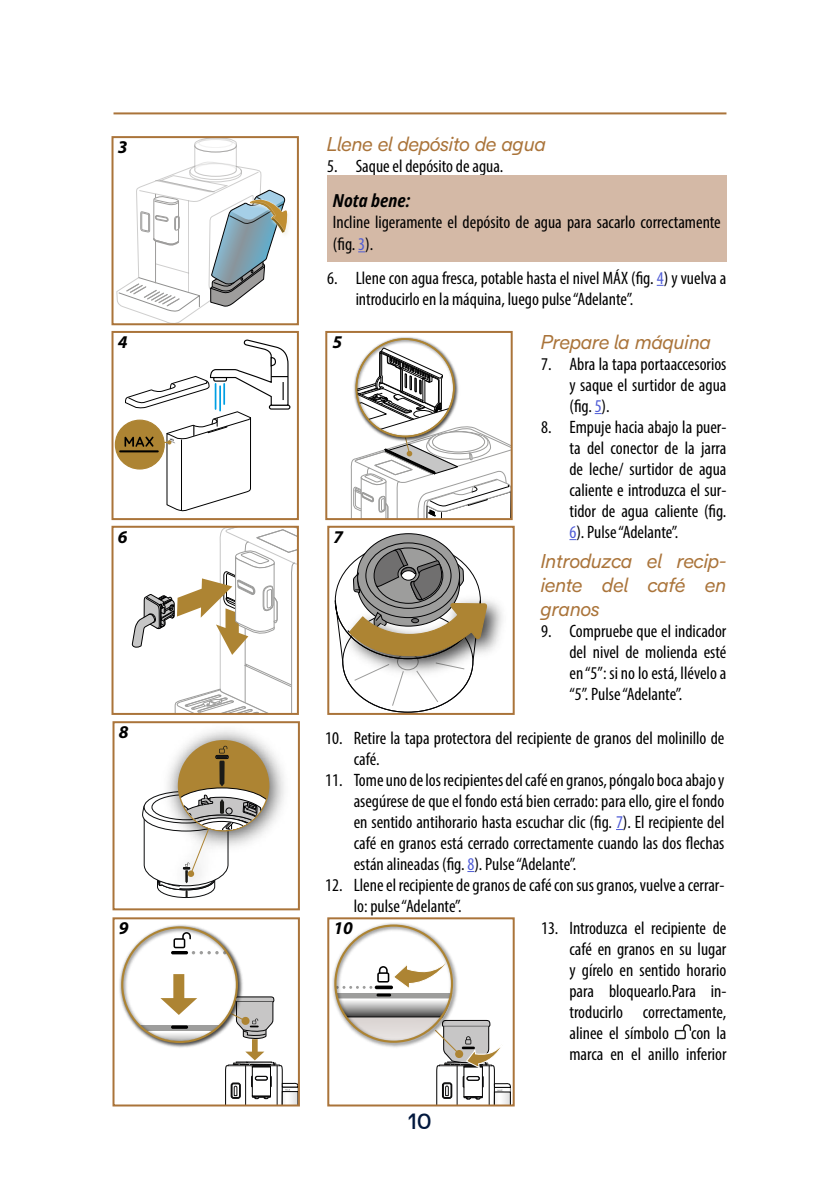
<style>
.page{position:relative;width:840px;height:1191px;background:#fff}
.page>*{position:absolute;margin:0;border:0;box-sizing:border-box;transform-origin:0 0}
.t1{font:500 22px "De Longhi Sans";color:#02183e}
.sottoparagrafo{font:italic 20px/24px "De Longhi Sans";color:#aa743a;text-align:justify}
.testo{font:condensed 18px/21px "Myriad Pro";color:#000;text-align:justify}
.pericoli{font:italic 700 condensed 18px "Noto Sans";color:#000}
.numero_figura{font:italic 700 18px "Myriad Pro";color:#000}
.s1{color:#4f5cd6}
</style>
<div class="page">
<hr style="left:113px;top:112px;width:613px;height:2px;background:#aa743a">
<div style="left:327px;top:176px;width:399px;height:86px;background:#d4b9a6"></div>
<img style="left:287px;top:213px;width:2px;height:19px">
<svg style="left:116px;top:139px;width:171px;height:183px"></svg>
<div style="left:111px;top:136px;width:188px;height:189px;border:2px solid #aa743a"></div>
<div style="left:115px;top:420px;width:49px;height:49px;background:#ad8433;border-radius:50%"></div>
<hr style="left:119px;top:450px;width:40px;height:2px;background:#000">
<div style="left:269px;top:404px;width:21px;height:5px;border:1px solid #000;border-radius:2px"></div>
<div style="left:111px;top:331px;width:188px;height:189px;border:2px solid #aa743a"></div>
<img style="left:374px;top:337px;width:64px;height:11px">
<svg style="left:350px;top:348px;width:159px;height:169px"></svg>
<div style="left:325px;top:331px;width:187px;height:189px;border:2px solid #aa743a"></div>
<svg style="left:132px;top:529px;width:164px;height:183px"></svg>
<div style="left:111px;top:526px;width:188px;height:189px;border:2px solid #aa743a"></div>
<svg style="left:357px;top:534px;width:102px;height:83px"></svg>
<img style="left:487px;top:600px;width:16px;height:52px">
<svg style="left:334px;top:547px;width:153px;height:165px"></svg>
<div style="left:327px;top:526px;width:187px;height:189px;border:2px solid #aa743a"></div>
<img style="left:187px;top:730px;width:97px;height:99px">
<svg style="left:142px;top:745px;width:126px;height:153px"></svg>
<div style="left:112px;top:721px;width:188px;height:189px;border:2px solid #aa743a"></div>
<img style="left:119px;top:925px;width:124px;height:123px">
<div style="left:121px;top:926px;width:117px;height:117px;border:2px solid #ad8433;border-radius:50%"></div>
<svg style="left:225px;top:996px;width:72px;height:107px"></svg>
<div style="left:112px;top:917px;width:188px;height:189px;border:2px solid #aa743a"></div>
<img style="left:332px;top:923px;width:126px;height:85px">
<svg style="left:337px;top:998px;width:174px;height:105px"></svg>
<div style="left:327px;top:917px;width:187px;height:189px;border:2px solid #aa743a"></div>
<svg style="left:674px;top:1024px;width:16px;height:15px"></svg>
<svg style="left:124px;top:339px;width:165px;height:172px"></svg>
<p class="numero_figura" style="left:118px;top:135px;width:11px">3</p>
<p class="sottoparagrafo" style="left:327px;top:132px;width:220px">Llene el depósito de agua</p>
<p class="testo" style="left:327px;top:155px;width:177px">5. Saque el depósito de agua.</p>
<p class="pericoli" style="left:333px;top:188px;width:79px">Nota bene:</p>
<p class="testo" style="left:333px;top:211px;width:389px;line-height:21.6px">Incline ligeramente el depósito de agua para sacarlo correctamente (fig. <span class="s1">3</span>).</p>
<p class="testo" style="left:355px;top:266px;width:372px;line-height:21.6px;text-indent:-28px">6. Llene con agua fresca, potable hasta el nivel MÁX (fig. <span class="s1">4</span>) y vuelva a introducirlo en la máquina, luego pulse “Adelante”.</p>
<p class="numero_figura" style="left:118px;top:330px;width:11px">4</p>
<p class="numero_figura" style="left:332px;top:330px;width:11px">5</p>
<p class="numero_figura" style="left:118px;top:525px;width:11px">6</p>
<p class="numero_figura" style="left:333px;top:525px;width:11px">7</p>
<p class="sottoparagrafo" style="left:540px;top:330px;width:172px">Prepare la máquina</p>
<p class="testo" style="left:569px;top:353px;width:158px;text-indent:-28px">7. Abra la tapa portaaccesorios y saque el surtidor de agua (fig. <span class="s1">5</span>).</p>
<p class="testo" style="left:569px;top:416px;width:158px;text-indent:-28px">8. Empuje hacia abajo la puer&shy;ta del conector de la jarra de leche/ surtidor de agua caliente e introduzca el sur&shy;tidor de agua caliente (fig.<br><span class="s1">6</span>). Pulse “Adelante”.</p>
<p class="sottoparagrafo" style="left:540px;top:549px;width:187px">Introduzca el recip&shy;iente del café en granos</p>
<p class="testo" style="left:569px;top:620px;width:158px;text-indent:-28px">9. Compruebe que el indicador del nivel de molienda esté en “5”: si no lo está, llévelo a “5”. Pulse “Adelante”.</p>
<p class="numero_figura" style="left:119px;top:720px;width:11px">8</p>
<p class="testo" style="left:353px;top:727px;width:372px;text-indent:-28px">10. Retire la tapa protectora del recipiente de granos del molinillo de café.</p>
<p class="testo" style="left:353px;top:769px;width:372px;text-indent:-28px">11. Tome uno de los recipientes del café en granos, póngalo boca abajo y asegúrese de que el fondo está bien cerrado: para ello, gire el fondo en sentido antihorario hasta escuchar clic (fig. <span class="s1">7</span>). El recipiente del café en granos está cerrado correctamente cuando las dos flechas están alineadas (fig. <span class="s1">8</span>). Pulse “Adelante”.</p>
<p class="testo" style="left:353px;top:874px;width:372px;text-indent:-28px">12. Llene el recipiente de granos de café con sus granos, vuelve a cerrar&shy;lo: pulse “Adelante”.</p>
<p class="testo" style="left:569px;top:917px;width:158px;text-indent:-28px">13. Introduzca el recipiente de café en granos en su lugar y gírelo en sentido horario para bloquearlo.Para in&shy;troducirlo correctamente, alinee el símbolo con la marca en el anillo inferior</p>
<p class="numero_figura" style="left:119px;top:916px;width:11px">9</p>
<p class="numero_figura" style="left:333px;top:916px;width:21px">10</p>
<p class="t1" style="left:408px;top:1108px;width:24px">10</p>
</div>
